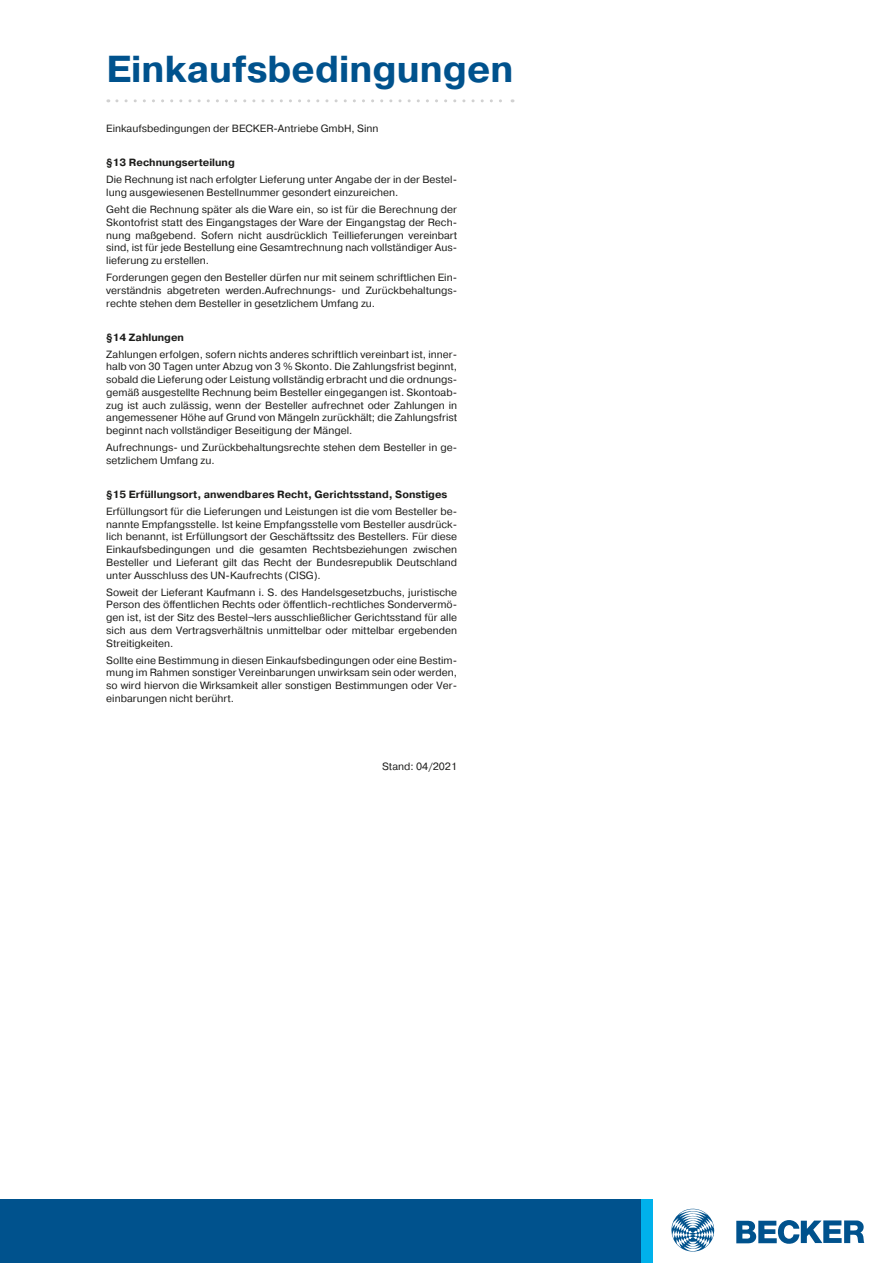
<style>
.page{position:relative;width:893px;height:1263px;background:#fff}
.page>*{position:absolute;margin:0;border:0;box-sizing:border-box;transform-origin:0 0}
.t1{font:700 37.5px "Pragmatica";color:#00528d}
.t2{font:10.5px/12.8px "Pragmatica";color:#1d1d1b;text-align:justify}
.t3{font:700 10.5px "Pragmatica";color:#1d1d1b}
</style>
<div class="page">
<svg style="left:117px;top:99px;width:396px;height:3px"></svg>
<div style="left:641px;top:1199px;width:13px;height:64px;background:#00b1eb"></div>
<div style="left:0;top:1199px;width:641px;height:64px;background:#00528d"></div>
<svg style="left:736px;top:1220px;width:128px;height:24px"></svg>
<svg style="left:671px;top:1208px;width:44px;height:44px"></svg>
<hr style="left:892px;top:1199px;width:1px;height:64px;background:#00528d">
<h1 class="t1" style="left:106px;top:45px;width:409px">Einkaufsbedingungen</h1>
<p class="t2" style="left:106px;top:122px;width:274px">Einkaufsbedingungen der BECKER-Antriebe GmbH, Sinn</p>
<p class="t3" style="left:106px;top:156px;width:130px">§13 Rechnungserteilung</p>
<p class="t2" style="left:106px;top:173px;width:352px">Die Rechnung ist nach erfolgter Lieferung unter Angabe der in der Bestel&shy;lung ausgewiesenen Bestellnummer gesondert einzureichen.</p>
<p class="t2" style="left:106px;top:203px;width:352px">Geht die Rechnung später als die Ware ein, so ist für die Berechnung der Skontofrist statt des Eingangstages der Ware der Eingangstag der Rech&shy;nung maßgebend. Sofern nicht ausdrücklich Teillieferungen vereinbart sind, ist für jede Bestellung eine Gesamtrechnung nach vollständiger Aus&shy;lieferung zu erstellen.</p>
<p class="t2" style="left:106px;top:271px;width:352px">Forderungen gegen den Besteller dürfen nur mit seinem schriftlichen Ein&shy;verständnis abgetreten werden.Aufrechnungs- und Zurückbehaltungs&shy;rechte stehen dem Besteller in gesetzlichem Umfang zu.</p>
<p class="t3" style="left:106px;top:330px;width:79px">§14 Zahlungen</p>
<p class="t2" style="left:106px;top:348px;width:352px">Zahlungen erfolgen, sofern nichts anderes schriftlich vereinbart ist, inner&shy;halb von 30 Tagen unter Abzug von 3 % Skonto. Die Zahlungsfrist beginnt, sobald die Lieferung oder Leistung vollständig erbracht und die ordnungs&shy;gemäß ausgestellte Rechnung beim Besteller eingegangen ist. Skontoab&shy;zug ist auch zulässig, wenn der Besteller aufrechnet oder Zahlungen in angemessener Höhe auf Grund von Mängeln zurückhält; die Zahlungsfrist beginnt nach vollständiger Beseitigung der Mängel.</p>
<p class="t2" style="left:106px;top:441px;width:352px">Aufrechnungs- und Zurückbehaltungsrechte stehen dem Besteller in ge&shy;setzlichem Umfang zu.</p>
<p class="t3" style="left:106px;top:487px;width:343px">§15 Erfüllungsort, anwendbares Recht, Gerichtsstand, Sonstiges</p>
<p class="t2" style="left:106px;top:505px;width:352px">Erfüllungsort für die Lieferungen und Leistungen ist die vom Besteller be&shy;nannte Empfangsstelle. Ist keine Empfangsstelle vom Besteller ausdrück&shy;lich benannt, ist Erfüllungsort der Geschäftssitz des Bestellers. Für diese Einkaufsbedingungen und die gesamten Rechtsbeziehungen zwischen Besteller und Lieferant gilt das Recht der Bundesrepublik Deutschland unter Ausschluss des UN-Kaufrechts (CISG).</p>
<p class="t2" style="left:106px;top:586px;width:352px">Soweit der Lieferant Kaufmann i. S. des Handelsgesetzbuchs, juristische Person des öffentlichen Rechts oder öffentlich-rechtliches Sondervermö&shy;gen ist, ist der Sitz des Bestel¬lers ausschließlicher Gerichtsstand für alle sich aus dem Vertragsverhältnis unmittelbar oder mittelbar ergebenden Streitigkeiten.</p>
<p class="t2" style="left:106px;top:654px;width:352px">Sollte eine Bestimmung in diesen Einkaufsbedingungen oder eine Bestim&shy;mung im Rahmen sonstiger Vereinbarungen unwirksam sein oder werden, so wird hiervon die Wirksamkeit aller sonstigen Bestimmungen oder Ver&shy;einbarungen nicht berührt.</p>
<p class="t2" style="left:382px;top:760px;width:77px">Stand: 04/2021</p>
</div>
